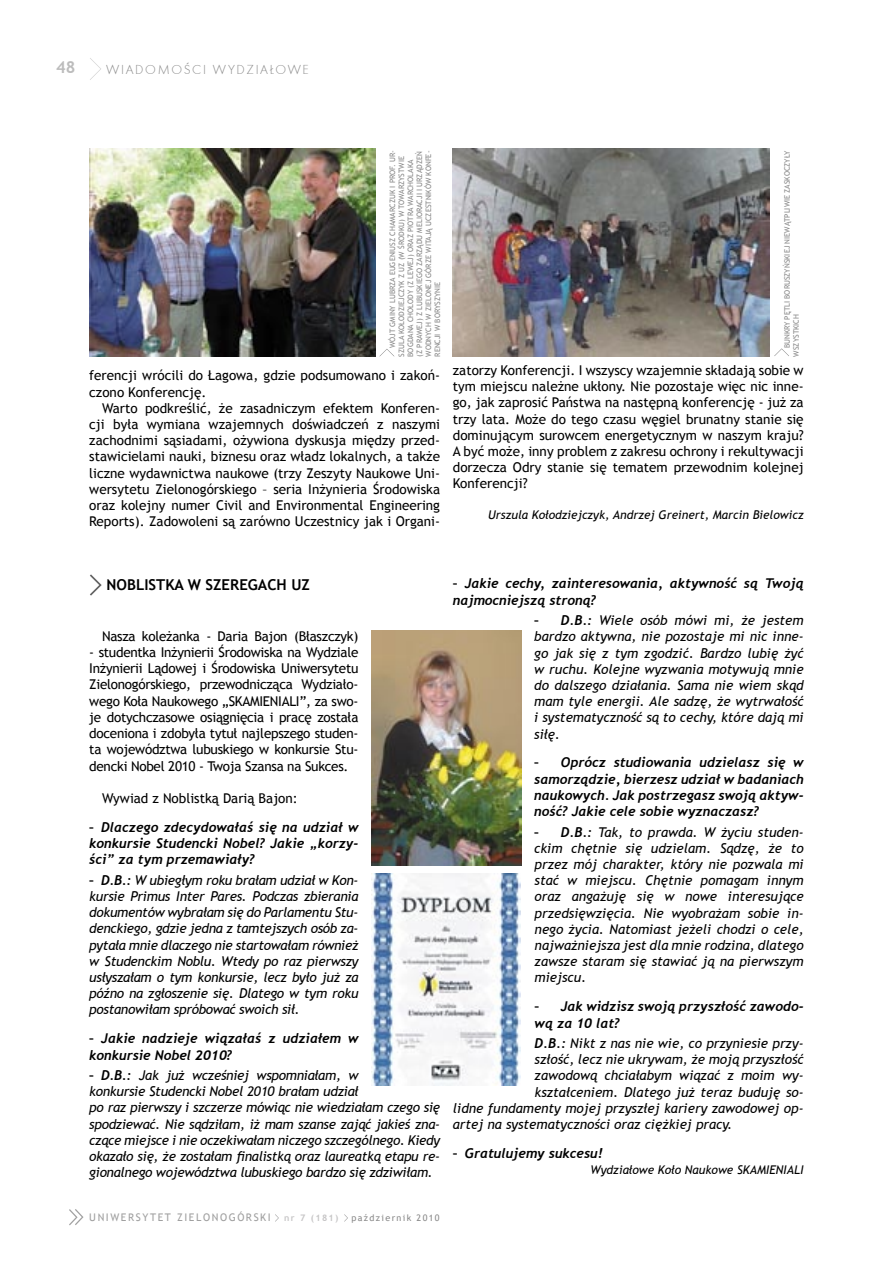
<style>
.page{position:relative;width:893px;height:1263px;background:#fff}
.page>*{position:absolute;margin:0;border:0;box-sizing:border-box;transform-origin:0 0}
.t1{font:700 16.5px "Trebuchet MS";color:#bcbcbc}
.t2{font:700 15px "Trebuchet MS";color:#000}
.t3{font:italic 13.5px/16.2px "Trebuchet MS";letter-spacing:-.02em;color:#000;text-align:justify}
.t4{font:13.5px/16.2px "Trebuchet MS";color:#000;text-align:justify}
.t5{font:italic 700 13.5px/16.2px "Trebuchet";color:#000}
.t6{font:italic 13.5px "Trebuchet MS";color:#000}
.t7{font:13.5px "Trebuchet MS";letter-spacing:-.02em;color:#000}
.t8{font:13.5px "Futura TEE Ligh";letter-spacing:.12em;color:#888}
.t9{font:italic 12px "Trebuchet MS";color:#000}
.t10{font:10.5px "Trebuchet MS";letter-spacing:.15em;color:#9f9f9f}
.t11{font:9px "Trebuchet MS";letter-spacing:.15em;color:#888}
.t12{font:700 9px "Trebuchet MS";color:#c6c5c6}
.t13{font:7.5px/9px "Trebuchet MS";color:#888}
.s1{font-family:"Trebuchet";font-weight:700}
</style>
<div class="page">
<svg style="left:90px;top:58px;width:11px;height:22px"></svg>
<svg style="left:275px;top:1214px;width:4px;height:8px"></svg>
<svg style="left:344px;top:1214px;width:4px;height:8px"></svg>
<svg style="left:69px;top:1209px;width:15px;height:16px"></svg>
<img style="left:453px;top:149px;width:317px;height:207px">
<img style="left:89px;top:149px;width:286px;height:207px">
<svg style="left:380px;top:349px;width:14px;height:7px"></svg>
<svg style="left:774px;top:348px;width:15px;height:8px"></svg>
<svg style="left:90px;top:574px;width:12px;height:22px"></svg>
<img style="left:371px;top:630px;width:150px;height:235px">
<img style="left:372px;top:873px;width:148px;height:212px">
<p class="t1" style="left:56px;top:57px;width:21px">48</p>
<p class="t8" style="left:106px;top:61px;width:204px">WIADOMOŒCI WYDZIA£OWE</p>
<p class="t13" style="left:388px;top:357px;width:208px;text-indent:9px;rotate:-90deg">WÓJT GMINY LUBRZA EUGENIUSZ CHAMARCZUK I PROF. UR-SZULA KOŁODZIEJCZYK Z UZ (W ŚRODKU) W TOWARZYSTWIE BOGDANA CHOŁODY (Z LEWEJ) ORAZ PIOTRA WARCHOLAKA<br>(Z PRAWEJ) Z LUBUSKIEGO ZARZĄDU MELIORACJI I URZĄDZEŃ WODNYCH W ZIELONEJ GÓRZE WITAJĄ UCZESTNIKÓW KONFE-RENCJI W BORYSZYNIE</p>
<p class="t13" style="left:783px;top:356px;width:208px;text-indent:9px;rotate:-90deg">BUNKRY PĘTLI BORUSZYŃSKIEJ NIEWĄTPLIWIE ZASKOCZYŁY<br>WSZYSTKICH</p>
<p class="t4" style="left:453px;top:362px;width:352px">zatorzy Konferencji. I wszyscy wzajemnie składają sobie w tym miejscu należne ukłony. Nie pozostaje więc nic inne&shy;go, jak zaprosić Państwa na następną konferencję - już za trzy lata. Może do tego czasu węgiel brunatny stanie się dominującym surowcem energetycznym w naszym kraju?<br>A być może, inny problem z zakresu ochrony i rekultywacji dorzecza Odry stanie się tematem przewodnim kolejnej Konferencji?</p>
<p class="t9" style="left:488px;top:508px;width:317px">Urszula Kołodziejczyk, Andrzej Greinert, Marcin Bielowicz</p>
<p class="t4" style="left:89px;top:368px;width:352px">ferencji wrócili do Łagowa, gdzie podsumowano i zakoń&shy;czono Konferencję.</p>
<p class="t4" style="left:89px;top:400px;width:352px;text-indent:13px">Warto podkreślić, że zasadniczym efektem Konferen&shy;cji była wymiana wzajemnych doświadczeń z naszymi zachodnimi sąsiadami, ożywiona dyskusja między przed&shy;stawicielami nauki, biznesu oraz władz lokalnych, a także liczne wydawnictwa naukowe (trzy Zeszyty Naukowe Uni&shy;wersytetu Zielonogórskiego – seria Inżynieria Środowiska oraz kolejny numer Civil and Environmental Engineering Reports). Zadowoleni są zarówno Uczestnicy jak i Organi-</p>
<p class="t2" style="left:107px;top:575px;width:205px">NOBLISTKA W SZEREGACH UZ</p>
<p class="t7" style="left:102px;top:628px;width:258px">Nasza koleżanka - Daria Bajon (Błaszczyk)</p>
<p class="t4" style="left:89px;top:644px;width:271px">- studentka Inżynierii Środowiska na Wydziale Inżynierii Lądowej i Środowiska Uniwersytetu Zielonogórskiego, przewodnicząca Wydziało&shy;wego Koła Naukowego „SKAMIENIALI”, za swo&shy;je dotychczasowe osiągnięcia i pracę została doceniona i zdobyła tytuł najlepszego studen&shy;ta województwa lubuskiego w konkursie Stu&shy;dencki Nobel 2010 - Twoja Szansa na Sukces.</p>
<p class="t4" style="left:102px;top:790px;width:197px">Wywiad z Noblistką Darią Bajon:</p>
<p class="t5" style="left:89px;top:819px;width:271px;text-align:justify">– Dlaczego zdecydowałaś się na udział w konkursie Studencki Nobel? Jakie „korzy&shy;ści” za tym przemawiały?</p>
<p class="t3" style="left:89px;top:872px;width:271px"><span class="s1">– D.B.:</span> W ubiegłym roku brałam udział w Kon&shy;kursie Primus Inter Pares. Podczas zbierania dokumentów wybrałam się do Parlamentu Stu&shy;denckiego, gdzie jedna z tamtejszych osób za&shy;pytała mnie dlaczego nie startowałam również w Studenckim Noblu. Wtedy po raz pierwszy usłyszałam o tym konkursie, lecz było już za późno na zgłoszenie się. Dlatego w tym roku postanowiłam spróbować swoich sił.</p>
<p class="t5" style="left:89px;top:1030px;width:271px">– Jakie nadzieje wiązałaś z udziałem w konkursie Nobel 2010?</p>
<p class="t3" style="left:89px;top:1067px;width:352px;text-align:left"><span class="s1">– D.B.:</span> Jak już wcześniej wspomniałam, w<br>konkursie Studencki Nobel 2010 brałam udział<br>po raz pierwszy i szczerze mówiąc nie wiedziałam czego się spodziewać. Nie sądziłam, iż mam szanse zająć jakieś zna&shy;czące miejsce i nie oczekiwałam niczego szczególnego. Kiedy okazało się, że zostałam finalistką oraz laureatką etapu re&shy;gionalnego województwa lubuskiego bardzo się zdziwiłam.</p>
<p class="t5" style="left:453px;top:576px;width:352px">– Jakie cechy, zainteresowania, aktywność są Twoją najmocniejszą stroną?</p>
<p class="t3" style="left:534px;top:612px;width:271px"><span class="s1">– D.B.:</span> Wiele osób mówi mi, że jestem bardzo aktywna, nie pozostaje mi nic inne&shy;go jak się z tym zgodzić. Bardzo lubię żyć w ruchu. Kolejne wyzwania motywują mnie do dalszego działania. Sama nie wiem skąd mam tyle energii. Ale sadzę, że wytrwałość i systematyczność są to cechy, które dają mi siłę.</p>
<p class="t5" style="left:534px;top:755px;width:271px;text-align:justify">– Oprócz studiowania udzielasz się w samorządzie, bierzesz udział w badaniach naukowych. Jak postrzegasz swoją aktyw&shy;ność? Jakie cele sobie wyznaczasz?</p>
<p class="t3" style="left:534px;top:824px;width:271px"><span class="s1">– D.B.:</span> Tak, to prawda. W życiu studen&shy;ckim chętnie się udzielam. Sądzę, że to przez mój charakter, który nie pozwala mi stać w miejscu. Chętnie pomagam innym oraz angażuję się w nowe interesujące przedsięwzięcia. Nie wyobrażam sobie in&shy;nego życia. Natomiast jeżeli chodzi o cele, najważniejsza jest dla mnie rodzina, dlatego zawsze staram się stawiać ją na pierwszym miejscu.</p>
<p class="t5" style="left:535px;top:998px;width:271px">– Jak widzisz swoją przyszłość zawodo&shy;wą za 10 lat?</p>
<p class="t6" style="left:535px;top:1035px;width:271px"><span class="s1">D.B.:</span> Nikt z nas nie wie, co przyniesie przy-</p>
<p class="t6" style="left:535px;top:1051px;width:271px">szłość, lecz nie ukrywam, że moją przyszłość</p>
<p class="t6" style="left:535px;top:1067px;width:271px">zawodową chciałabym wiązać z moim wy-</p>
<p class="t6" style="left:535px;top:1084px;width:271px">kształceniem. Dlatego już teraz buduję so-</p>
<p class="t6" style="left:453px;top:1100px;width:352px">lidne fundamenty mojej przyszłej kariery zawodowej op-</p>
<p class="t6" style="left:453px;top:1116px;width:281px">artej na systematyczności oraz ciężkiej pracy.</p>
<p class="t5" style="left:453px;top:1145px;width:151px">– Gratulujemy sukcesu!</p>
<p class="t9" style="left:590px;top:1163px;width:215px">Wydziałowe Koło Naukowe SKAMIENIALI</p>
<p class="t10" style="left:89px;top:1211px;width:183px">UNIWERSYTET ZIELONOGÓRSKI</p>
<p class="t12" style="left:284px;top:1212px;width:56px">nr 7 (181)</p>
<p class="t11" style="left:351px;top:1212px;width:90px">październik 2010</p>
</div>
